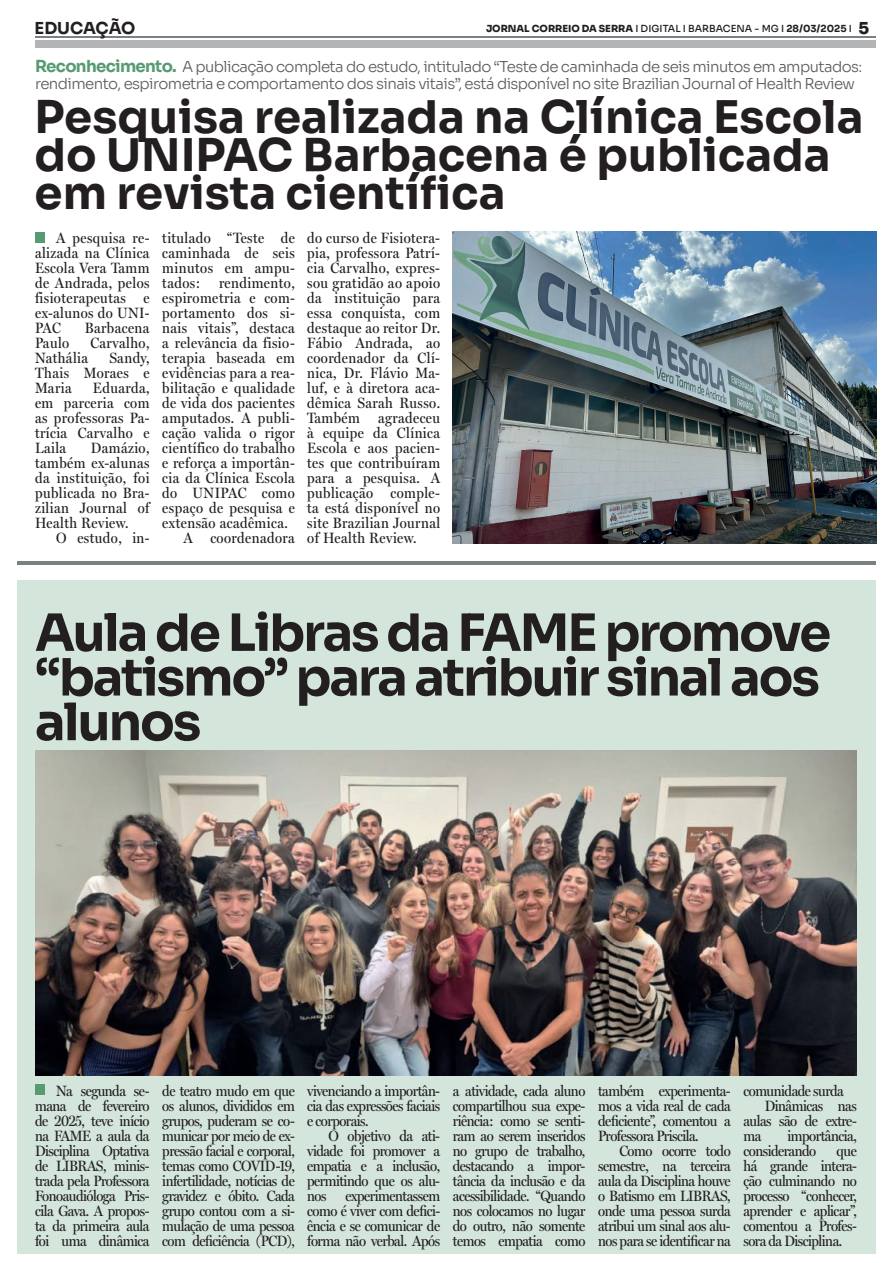
<style>
.page{position:relative;width:893px;height:1263px;background:#fff}
.page>*{position:absolute;margin:0;border:0;box-sizing:border-box;transform-origin:0 0}
.t1{font:700 51.3px/44.7px "Sora";letter-spacing:-.04em;color:#231f20}
.t2{font:700 45px/38.2px "Sora";color:#231f20}
.t3{font:700 16.5px "Sora";letter-spacing:-.005em;color:#231f20}
.t4{font:15px/15px "Miller Headline";letter-spacing:.02em;color:#231f20;text-align:justify}
.t5{font:300 15px/16.5px "Sora";letter-spacing:-.04em;color:#5c5c5f}
.t6{font:15px/15px "Miller Headline";letter-spacing:-.03em;color:#231f20}
.t7{font:500 9.75px "Sora";color:#231f20}
.s1{font-weight:700;font-size:16.5px;color:#589b72}
.s2{font-weight:800}
.s3{font-weight:700}
.s4{font-weight:800;font-size:16.5px}
</style>
<div class="page">
<hr style="left:35px;top:36px;width:841px;height:2px;background:#7b8083">
<div style="left:35px;top:40px;width:841px;height:7px;background:#b3b4b6"></div>
<div style="left:17px;top:580px;width:859px;height:674px;background:#d4e6dc"></div>
<div style="left:35px;top:232px;width:9px;height:10px;background:#589b72"></div>
<div style="left:35px;top:1084px;width:9px;height:11px;background:#589b72"></div>
<hr style="left:17px;top:561px;width:859px;height:4px;background:#7b8083">
<img style="left:453px;top:232px;width:423px;height:311px">
<img style="left:35px;top:750px;width:822px;height:325px">
<p class="t3" style="left:35px;top:14px;width:102px">EDUCAÇÃO</p>
<p class="t5" style="left:35px;top:57px;width:829px"><span class="s1">Reconhecimento.</span> A publicação completa do estudo, intitulado “Teste de caminhada de seis minutos em amputados: rendimento, espirometria e comportamento dos sinais vitais”, está disponível no site Brazilian Journal of Health Review</p>
<p class="t7" style="left:486px;top:21px;width:385px"><span class="s2">JORNAL CORREIO DA SERRA</span> I DIGITAL I BARBACENA - MG I <span class="s3">28/03/2025</span> I <span class="s4">5</span></p>
<h2 class="t2" style="left:35px;top:93px;width:830px">Pesquisa realizada na Clínica Escola do UNIPAC Barbacena é publicada em revista científica</h2>
<p class="t4" style="left:35px;top:230px;width:116px;text-indent:21px">A pesquisa re&shy;alizada na Clínica Escola Vera Tamm de Andrada, pelos fisioterapeutas e ex-alunos do UNI-PAC</p>
<p class="t4" style="left:85px;top:320px;width:66px">Barbacena</p>
<p class="t4" style="left:35px;top:335px;width:36px">Paulo</p>
<p class="t4" style="left:90px;top:335px;width:61px">Carvalho,</p>
<p class="t4" style="left:35px;top:350px;width:55px">Nathália</p>
<p class="t4" style="left:35px;top:350px;width:116px;text-indent:74px">Sandy, Thais Moraes e Maria</p>
<p class="t4" style="left:35px;top:380px;width:116px;text-indent:58px">Eduarda, em parceria com as professoras Pa&shy;trícia Carvalho e Laila</p>
<p class="t4" style="left:35px;top:440px;width:116px;text-indent:56px">Damázio, também ex-alunas da instituição, foi publicada no Bra&shy;zilian Journal of Health Review.</p>
<p class="t4" style="left:56px;top:530px;width:95px">O estudo, in-</p>
<p class="t4" style="left:162px;top:230px;width:134px">titulado “Teste de</p>
<p class="t4" style="left:162px;top:245px;width:134px">caminhada de seis</p>
<p class="t4" style="left:162px;top:260px;width:134px">minutos em ampu-</p>
<p class="t4" style="left:162px;top:275px;width:134px">tados: rendimento,</p>
<p class="t4" style="left:162px;top:290px;width:134px">espirometria e com-</p>
<p class="t4" style="left:162px;top:305px;width:134px">portamento dos si-</p>
<p class="t4" style="left:162px;top:320px;width:134px">nais vitais”, destaca</p>
<p class="t4" style="left:162px;top:335px;width:134px">a relevância da fisio-</p>
<p class="t4" style="left:162px;top:350px;width:134px">terapia baseada em</p>
<p class="t4" style="left:162px;top:365px;width:134px">evidências para a rea-</p>
<p class="t4" style="left:162px;top:380px;width:134px">bilitação e qualidade</p>
<p class="t4" style="left:162px;top:395px;width:134px">de vida dos pacientes</p>
<p class="t4" style="left:162px;top:410px;width:134px">amputados. A publi-</p>
<p class="t4" style="left:162px;top:425px;width:134px">cação valida o rigor</p>
<p class="t4" style="left:162px;top:440px;width:134px">científico do trabalho</p>
<p class="t4" style="left:162px;top:455px;width:134px">e reforça a importân-</p>
<p class="t4" style="left:162px;top:470px;width:134px">cia da Clínica Escola</p>
<p class="t4" style="left:162px;top:485px;width:134px">do UNIPAC como</p>
<p class="t4" style="left:162px;top:500px;width:134px">espaço de pesquisa e</p>
<p class="t4" style="left:162px;top:515px;width:127px">extensão acadêmica.</p>
<p class="t4" style="left:184px;top:530px;width:113px">A coordenadora</p>
<p class="t4" style="left:307px;top:230px;width:134px">do curso de Fisiotera&shy;pia, professora Patrí&shy;cia Carvalho, expres&shy;sou gratidão ao apoio da instituição para essa conquista, com destaque ao reitor Dr.<br>Fábio Andrada, ao coordenador da Clí&shy;nica, Dr. Flávio Ma&shy;luf, e à diretora aca&shy;dêmica Sarah Russo.<br>Também agradeceu à equipe da Clínica Escola e aos pacien&shy;tes que contribuíram para a pesquisa. A publicação comple&shy;ta está disponível no site Brazilian Journal of Health Review.</p>
<h1 class="t1" style="left:35px;top:606px;width:798px">Aula de Libras da FAME promove “batismo” para atribuir sinal aos alunos</h1>
<p class="t4" style="left:35px;top:1083px;width:116px;text-indent:21px">Na segunda se&shy;mana de fevereiro de 2025, teve início na FAME a aula da Disciplina Optativa de LIBRAS, minis&shy;trada pela Professora Fonoaudióloga Pris&shy;cila Gava. A propos&shy;ta da primeira aula foi uma dinâmica</p>
<p class="t4" style="left:162px;top:1083px;width:134px">de teatro mudo em que os alunos, divididos em grupos, puderam se co&shy;municar por meio de ex&shy;pressão facial e corporal, temas como COVID-19, infertilidade, notícias de gravidez e óbito. Cada grupo contou com a si&shy;mulação de uma pessoa com deficiência (PCD),</p>
<p class="t4" style="left:307px;top:1083px;width:134px">vivenciando a importân&shy;cia das expressões faciais e corporais.</p>
<p class="t4" style="left:307px;top:1128px;width:134px;text-indent:21px">O objetivo da ati&shy;vidade foi promover a empatia e a inclusão, permitindo que os alu&shy;nos</p>
<p class="t4" style="left:307px;top:1188px;width:134px;text-indent:38px">experimentassem como é viver com defici&shy;ência e se comunicar de forma não verbal. Após</p>
<p class="t4" style="left:453px;top:1083px;width:134px">a atividade, cada aluno compartilhou sua expe&shy;riência: como se senti&shy;ram ao serem inseridos no grupo de trabalho, destacando a impor&shy;tância da inclusão e da acessibilidade. “Quando nos colocamos no lugar do outro, não somente temos empatia como</p>
<p class="t4" style="left:598px;top:1083px;width:134px">também experimenta&shy;mos a vida real de cada deficiente”, comentou a Professora Priscila.</p>
<p class="t4" style="left:598px;top:1143px;width:134px;text-indent:21px">Como ocorre todo semestre, na terceira aula da Disciplina houve o Batismo em LIBRAS, onde uma pessoa surda atribui um sinal aos alu&shy;nos para se identificar na</p>
<p class="t6" style="left:743px;top:1083px;width:102px">comunidade surda</p>
<p class="t6" style="left:765px;top:1098px;width:94px">Dinâmicas nas</p>
<p class="t6" style="left:743px;top:1113px;width:115px">aulas são de extre-</p>
<p class="t4" style="left:743px;top:1128px;width:19px">ma</p>
<p class="t6" style="left:743px;top:1128px;width:115px;text-indent:44px">importância, considerando</p>
<p class="t4" style="left:743px;top:1143px;width:115px;text-indent:93px">que há grande intera&shy;ção culminando no processo “conhecer, aprender e aplicar”, comentou a Profes&shy;sora da Disciplina.</p>
</div>
